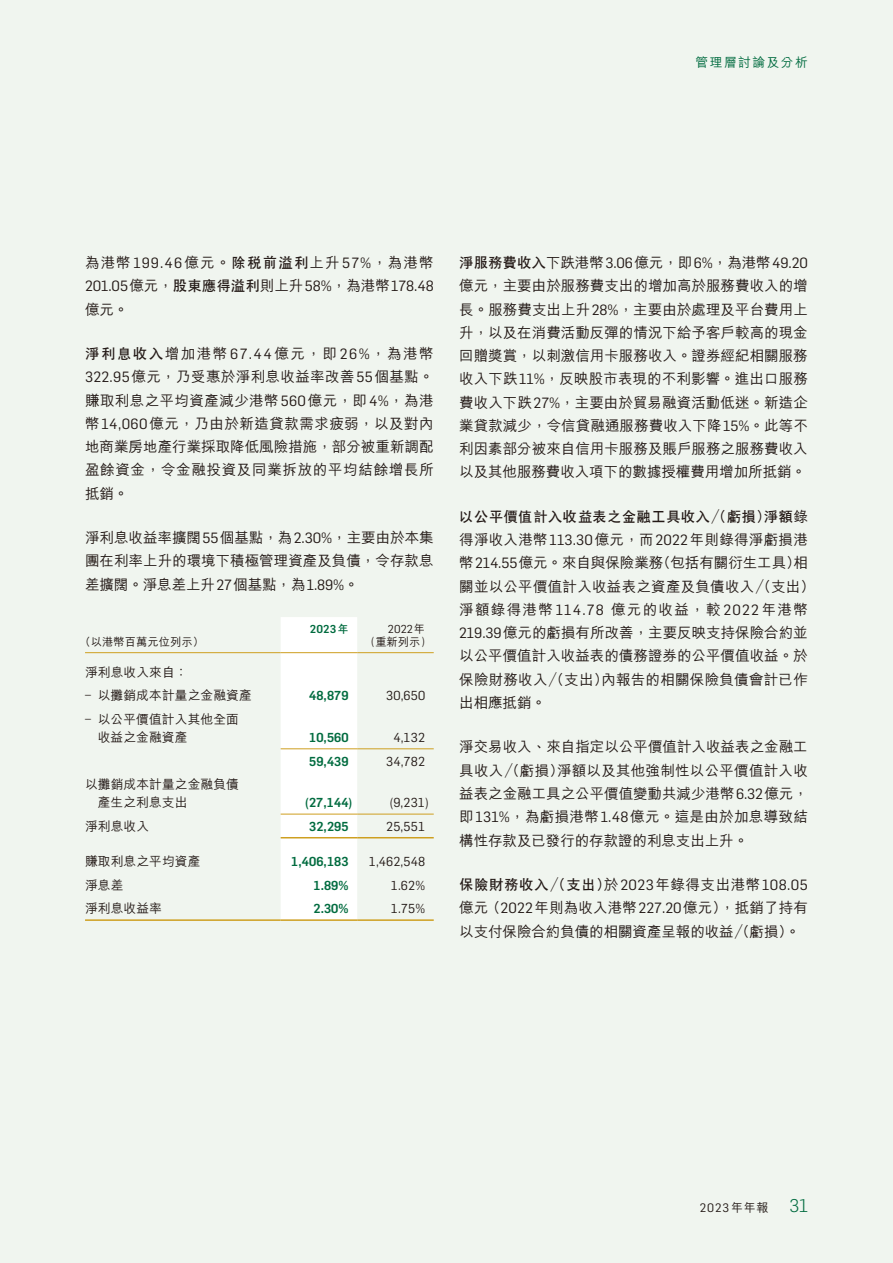
<style>
.page{position:relative;width:893px;height:1263px;background:#f0f5ef}
.page>*{position:absolute;margin:0;border:0;box-sizing:border-box;transform-origin:0 0}
.t1{font:500 14.55px/23.2px "M Hei HK";color:#231916;text-align:justify}
.t2{font:700 14.55px "C Hei 2 HK";letter-spacing:.015em;color:#231916}
.t3{font:14.55px "Flama";color:#231916}
.t4{font:500 14.55px "M Hei HK";letter-spacing:.075em;color:#231916}
.t5{font:500 12.75px/18px "M Hei HK";letter-spacing:.005em;color:#231916}
.t6{font:500 12.75px "Flama";letter-spacing:.01em;color:#006b3f}
.t7{font:12.75px "Flama";letter-spacing:.005em;color:#231916}
.t8{font:500 12.75px "M Hei HK";letter-spacing:.115em;color:#006b3f}
.t9{font:12px "Flama";color:#231916}
.t10{font:500 11.25px "M Hei HK";letter-spacing:.005em;color:#231916}
.t11{font:500 11.25px "Flama";color:#006b3f}
.t12{font:11.25px "Flama";color:#231916}
.s1{font-family:"Flama";font-weight:400}
.s2{font-family:"C Hei 2 HK";font-weight:700}
.s3{font-family:"M Hei HK";font-weight:500}
.s4{font-weight:300;font-size:18px;color:#006b3f}
</style>
<div class="page">
<div style="left:281px;top:617px;width:76px;height:302px;background:#fff"></div>
<hr style="left:281px;top:837px;width:76px;height:1px;background:#ce9f20">
<hr style="left:357px;top:837px;width:77px;height:1px;background:#ce9f20">
<hr style="left:85px;top:919px;width:196px;height:2px;background:#ce9f20">
<hr style="left:281px;top:919px;width:76px;height:2px;background:#ce9f20">
<hr style="left:357px;top:919px;width:77px;height:2px;background:#ce9f20">
<hr style="left:85px;top:652px;width:196px;height:1px;background:#ce9f20">
<hr style="left:281px;top:652px;width:76px;height:1px;background:#ce9f20">
<hr style="left:357px;top:652px;width:77px;height:1px;background:#ce9f20">
<hr style="left:281px;top:748px;width:76px;height:1px;background:#ce9f20">
<hr style="left:357px;top:748px;width:77px;height:1px;background:#ce9f20">
<hr style="left:281px;top:814px;width:76px;height:1px;background:#ce9f20">
<hr style="left:357px;top:814px;width:77px;height:1px;background:#ce9f20">
<p class="t8" style="left:696px;top:53px;width:114px">管理層討論及分析</p>
<p class="t4" style="left:85px;top:252px;width:350px">為港幣<span class="s1">199.46</span>億元。<span class="s2">除稅前溢利</span>上升<span class="s1">57%</span>，為港幣</p>
<p class="t3" style="left:85px;top:276px;width:350px">201.05<span class="s3">億元，</span><span class="s2">股東應得溢利</span><span class="s3">則上升</span>58%<span class="s3">，為港幣</span>178.48</p>
<p class="t1" style="left:85px;top:296px;width:45px">億元。</p>
<p class="t1" style="left:85px;top:341px;width:350px"><span class="s2">淨利息收入</span>增加港幣<span class="s1">67.44</span>億元，即<span class="s1">26%</span>，為港幣<span class="s1">322.95</span>億元，乃受惠於淨利息收益率改善<span class="s1">55</span>個基點。賺取利息之平均資產減少港幣<span class="s1">560</span>億元，即<span class="s1">4%</span>，為港幣<span class="s1">14,060</span>億元，乃由於新造貸款需求疲弱，以及對內地商業房地產行業採取降低風險措施，部分被重新調配盈餘資金，令金融投資及同業拆放的平均結餘增長所抵銷。</p>
<p class="t1" style="left:85px;top:525px;width:350px">淨利息收益率擴闊<span class="s1">55</span>個基點，為<span class="s1">2.30%</span>，主要由於本集團在利率上升的環境下積極管理資產及負債，令存款息差擴闊。淨息差上升<span class="s1">27</span>個基點，為<span class="s1">1.89%</span>。</p>
<p class="t10" style="left:79px;top:634px;width:126px">（以港幣百萬元位列示）</p>
<p class="t11" style="left:310px;top:620px;width:40px">2023<span class="s2">年</span></p>
<p class="t12" style="left:388px;top:621px;width:39px">2022<span class="s3">年</span></p>
<p class="t10" style="left:371px;top:634px;width:56px"><span class="s1">(</span>重新列示<span class="s1">)</span></p>
<p class="t5" style="left:85px;top:662px;width:104px">淨利息收入來自：</p>
<p class="t5" style="left:85px;top:686px;width:168px"><span class="s1">–</span> 以攤銷成本計量之金融資產</p>
<p class="t6" style="left:309px;top:686px;width:41px">48,879</p>
<p class="t7" style="left:386px;top:687px;width:40px">30,650</p>
<p class="t5" style="left:98px;top:709px;width:143px;text-indent:-13px"><span class="s1">–</span> 以公平價值計入其他全面收益之金融資產</p>
<p class="t6" style="left:309px;top:728px;width:41px">10,560</p>
<p class="t7" style="left:393px;top:729px;width:33px">4,132</p>
<p class="t6" style="left:309px;top:752px;width:41px">59,439</p>
<p class="t7" style="left:386px;top:752px;width:40px">34,782</p>
<p class="t5" style="left:98px;top:774px;width:143px;text-indent:-13px">以攤銷成本計量之金融負債產生之利息支出</p>
<p class="t6" style="left:305px;top:793px;width:49px">(27,144)</p>
<p class="t7" style="left:389px;top:794px;width:41px">(9,231)</p>
<p class="t5" style="left:85px;top:816px;width:66px">淨利息收入</p>
<p class="t6" style="left:309px;top:817px;width:41px">32,295</p>
<p class="t7" style="left:386px;top:817px;width:40px">25,551</p>
<p class="t5" style="left:85px;top:851px;width:117px">賺取利息之平均資產</p>
<p class="t6" style="left:291px;top:852px;width:59px">1,406,183</p>
<p class="t7" style="left:369px;top:853px;width:58px">1,462,548</p>
<p class="t5" style="left:85px;top:875px;width:40px">淨息差</p>
<p class="t6" style="left:313px;top:876px;width:37px">1.89%</p>
<p class="t7" style="left:391px;top:876px;width:36px">1.62%</p>
<p class="t5" style="left:85px;top:898px;width:78px">淨利息收益率</p>
<p class="t6" style="left:313px;top:899px;width:37px">2.30%</p>
<p class="t7" style="left:391px;top:900px;width:36px">1.75%</p>
<p class="t1" style="left:459px;top:250px;width:350px"><span class="s2">淨服務費收入</span>下跌港幣<span class="s1">3.06</span>億元，即<span class="s1">6%</span>，為港幣<span class="s1">49.20</span>億元，主要由於服務費支出的增加高於服務費收入的增長。服務費支出上升<span class="s1">28%</span>，主要由於處理及平台費用上升，以及在消費活動反彈的情況下給予客戶較高的現金回贈獎賞，以刺激信用卡服務收入。證券經紀相關服務收入下跌<span class="s1">11%</span>，反映股市表現的不利影響。進出口服務費收入下跌<span class="s1">27%</span>，主要由於貿易融資活動低迷。新造企業貸款減少，令信貸融通服務費收入下降<span class="s1">15%</span>。此等不利因素部分被來自信用卡服務及賬戶服務之服務費收入以及其他服務費收入項下的數據授權費用增加所抵銷。</p>
<p class="t2" style="left:459px;top:509px;width:350px">以公平價值計入收益表之金融工具收入／（虧損）淨額<span class="s3">錄</span></p>
<p class="t1" style="left:459px;top:527px;width:357px;text-align:left">得淨收入港幣<span class="s1">113.30</span>億元，而<span class="s1">2022</span>年則錄得淨虧損港幣<span class="s1">214.55</span>億元。來自與保險業務（包括有關衍生工具）相關並以公平價值計入收益表之資產及負債收入<span class="s2">／</span>（支出）淨額錄得港幣<span class="s1">114.78</span> 億元的收益，較<span class="s1">2022</span>年港幣<br><span class="s1">219.39</span>億元的虧損有所改善，主要反映支持保險合約並以公平價值計入收益表的債務證券的公平價值收益。於保險財務收入<span class="s2">／</span>（支出）內報告的相關保險負債會計已作出相應抵銷。</p>
<p class="t1" style="left:459px;top:734px;width:350px">淨交易收入、來自指定以公平價值計入收益表之金融工具收入<span class="s2">／</span>（虧損）淨額以及其他強制性以公平價值計入收益表之金融工具之公平價值變動共減少港幣<span class="s1">6.32</span>億元，即<span class="s1">131%</span>，為虧損港幣<span class="s1">1.48</span>億元。這是由於加息導致結構性存款及已發行的存款證的利息支出上升。</p>
<p class="t2" style="left:459px;top:877px;width:350px">保險財務收入／（支出）<span class="s3">於</span><span class="s1">2023</span><span class="s3">年錄得支出港幣</span><span class="s1">108.05</span></p>
<p class="t1" style="left:459px;top:895px;width:350px">億元（<span class="s1">2022</span>年則為收入港幣<span class="s1">227.20</span>億元），抵銷了持有以支付保險合約負債的相關資產呈報的收益／（虧損）。</p>
<p class="t9" style="left:700px;top:1199px;width:109px">2023<span class="s3">年年報</span> <span class="s4">31</span></p>
</div>
